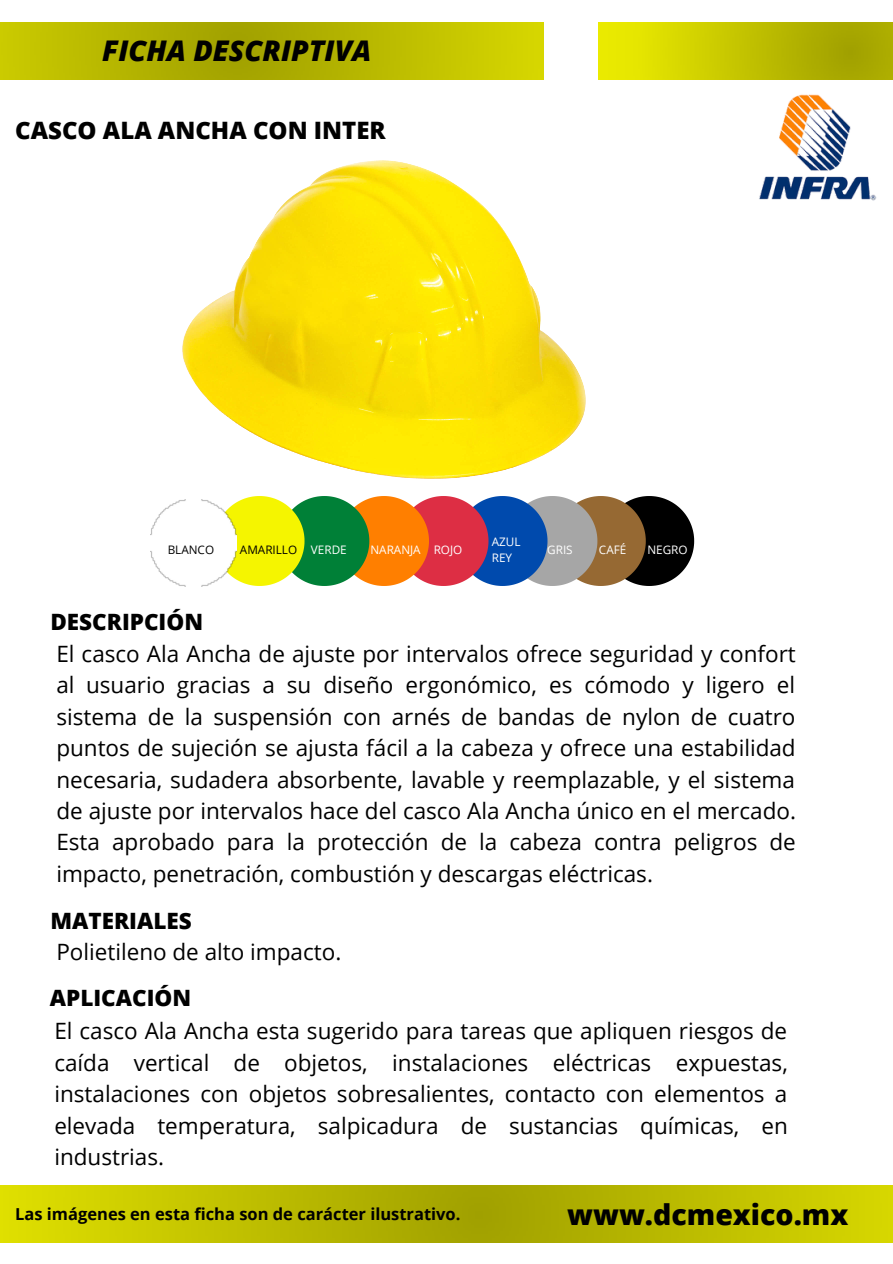
<style>
.page{position:relative;width:893px;height:1264px;background:#fff}
.page>*{position:absolute;margin:0;border:0;box-sizing:border-box;transform-origin:0 0}
.t1{font:italic 800 28.5px "Open Sans";color:#000}
.t2{font:800 28.5px "Open Sans";color:#000}
.t3{font:800 24px "Open Sans";color:#000}
.t4{font:22.5px/31.5px "Open Sans";color:#000;text-align:justify}
.t5{font:800 22.5px "Open Sans";color:#000}
.t6{font:700 16.5px "Open Sans";color:#000}
.t7{font:11.7px/15.9px "Open Sans";color:#fff}
.t8{font:11.7px "Open Sans";color:#000}
.s1{color:#fff}
</style>
<div class="page">
<img style="left:0;top:1185px;width:892px;height:57px">
<img style="left:0;top:22px;width:543px;height:57px">
<img style="left:598px;top:22px;width:294px;height:58px">
<svg style="left:237px;top:496px;width:457px;height:90px;background:#8d7d4f"></svg>
<img style="left:150px;top:499px;width:87px;height:87px">
<img style="left:741px;top:71px;width:151px;height:130px">
<img style="left:182px;top:160px;width:404px;height:319px">
<p class="t1" style="left:102px;top:31px;width:271px">FICHA DESCRIPTIVA</p>
<p class="t3" style="left:15px;top:113px;width:372px">CASCO ALA ANCHA CON INTER</p>
<p class="t8" style="left:168px;top:541px;width:48px">BLANCO</p>
<p class="t8" style="left:240px;top:541px;width:108px">AMARILLO <span class="s1">VERDE</span></p>
<p class="t7" style="left:370px;top:541px;width:93px">NARANJA ROJO</p>
<p class="t7" style="left:492px;top:533px;width:30px">AZUL<br>REY</p>
<p class="t7" style="left:547px;top:541px;width:27px">GRIS</p>
<p class="t7" style="left:599px;top:541px;width:29px">CAFÉ</p>
<p class="t7" style="left:647px;top:541px;width:42px">NEGRO</p>
<p class="t5" style="left:50px;top:606px;width:154px">DESCRIPCIÓN</p>
<p class="t4" style="left:56px;top:637px;width:741px">El casco Ala Ancha de ajuste por intervalos ofrece seguridad y confort al usuario gracias a su diseño ergonómico, es cómodo y ligero el sistema de la suspensión con arnés de bandas de nylon de cuatro puntos de sujeción se ajusta fácil a la cabeza y ofrece una estabilidad necesaria, sudadera absorbente, lavable y reemplazable, y el sistema de ajuste por intervalos hace del casco Ala Ancha único en el mercado.<br>Esta aprobado para la protección de la cabeza contra peligros de impacto, penetración, combustión y descargas eléctricas.</p>
<p class="t5" style="left:50px;top:904px;width:143px">MATERIALES</p>
<p class="t4" style="left:56px;top:935px;width:286px">Polietileno de alto impacto.</p>
<p class="t5" style="left:50px;top:982px;width:143px">APLICACIÓN</p>
<p class="t4" style="left:54px;top:1014px;width:735px">El casco Ala Ancha esta sugerido para tareas que apliquen riesgos de caída vertical de objetos, instalaciones eléctricas expuestas, instalaciones con objetos sobresalientes, contacto con elementos a elevada temperatura, salpicadura de sustancias químicas, en industrias.</p>
<p class="t6" style="left:15px;top:1202px;width:447px">Las imágenes en esta ficha son de carácter ilustrativo.</p>
<p class="t2" style="left:567px;top:1194px;width:282px">www.dcmexico.mx</p>
</div>
